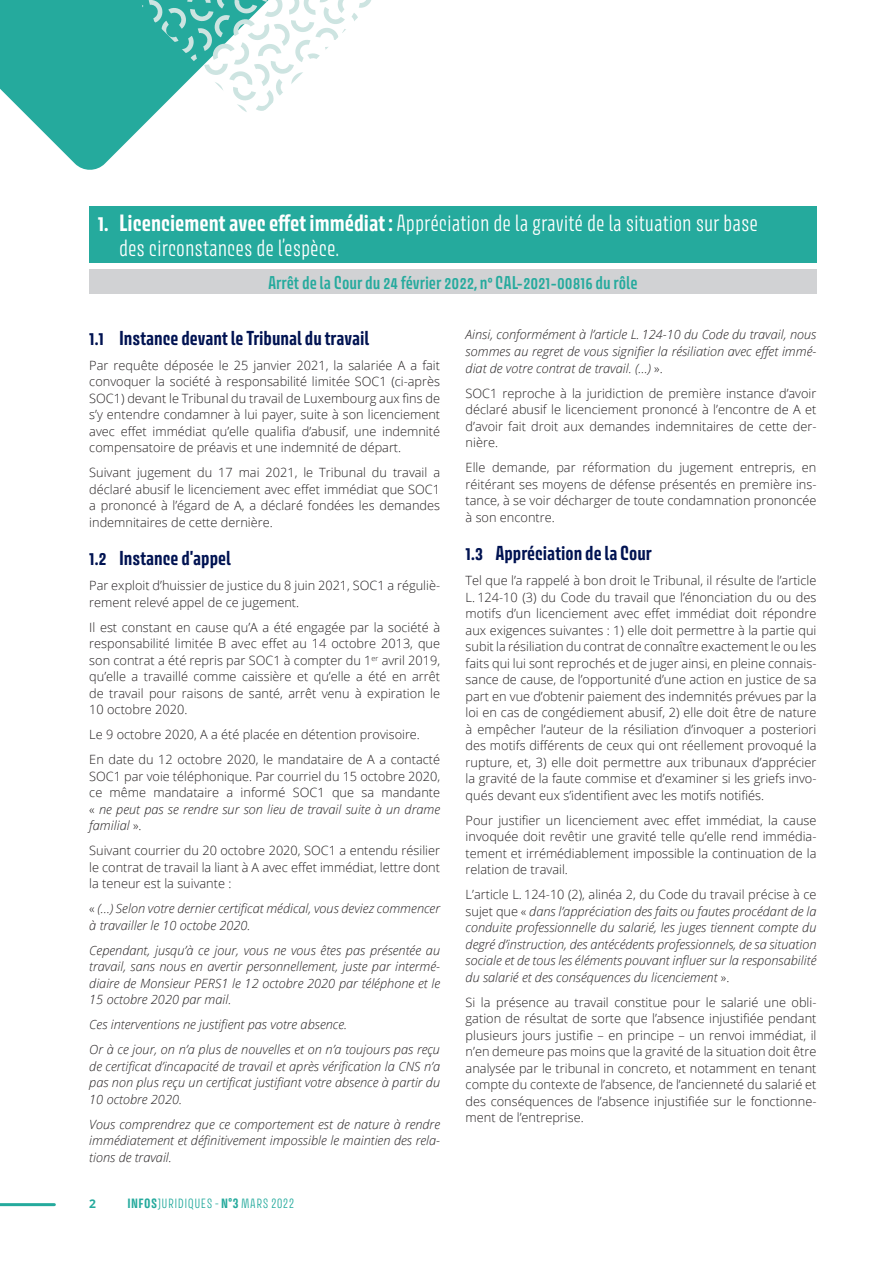
<style>
.page{position:relative;width:893px;height:1263px;background:#fff}
.page>*{position:absolute;margin:0;border:0;box-sizing:border-box;transform-origin:0 0}
.t1{font:300 21px/25.2px "Avory I Latn";color:#fff}
.t2{font:700 18px "Avory I Latn";color:#001352}
.Titre_ARRET{font:600 16.5px "Avory I Latn";color:#25aa9d}
.Texte_courant{font:300 12.75px/16.5px "Open Sans";color:#231f20;text-align:justify}
.Titre_1_1{font:300 12.75px/16.5px "Open Sans";color:#231f20;text-align:justify}
.Texte_courant-2{font:italic 300 12.75px/16.5px "Open Sans";color:#231f20;text-align:justify}
.Titre_1_1-2{font:italic 300 12.75px/16.5px "Open Sans";color:#231f20;text-align:justify}
.t3{font:300 12px "Avory I Latn";letter-spacing:.035em;color:#25aa9d}
.t4{font:700 12px "Open Sans";color:#25aa9d}
.s1{font-weight:700}
.s2{font-style:italic}
.s3{font-style:normal}
</style>
<div class="page">
<svg style="left:0;top:0;width:154px;height:170px;fill:#25aa9d"></svg>
<hr style="left:0;top:1203px;width:54px;height:3px;background:#25aa9d">
<svg style="left:140px;top:0;width:231px;height:115px"></svg>
<div style="left:89px;top:206px;width:727px;height:56px;background:#25aa9d"></div>
<div style="left:89px;top:269px;width:727px;height:25px;background:#d1d2d4"></div>
<p class="t1" style="left:119px;top:211px;width:640px;text-indent:-21px"><span class="s1">1. Licenciement avec effet immédiat :</span> Appréciation de la gravité de la situation sur base des circonstances de l’espèce.</p>
<p class="Titre_ARRET" style="left:268px;top:272px;width:371px">Arrêt de la Cour du 24 février 2022, n° CAL-2021-00816 du rôle</p>
<p class="t2" style="left:89px;top:326px;width:281px">1.1 Instance devant le Tribunal du travail</p>
<p class="Texte_courant" style="left:89px;top:356px;width:352px">Par requête déposée le 25 janvier 2021, la salariée A a fait convoquer la société à responsabilité limitée SOC1 (ci-après SOC1) devant le Tribunal du travail de Luxembourg aux fins de s’y entendre condamner à lui payer, suite à son licenciement avec effet immédiat qu’elle qualifia d’abusif, une indemnité compensatoire de préavis et une indemnité de départ.</p>
<p class="Texte_courant" style="left:89px;top:464px;width:352px">Suivant jugement du 17 mai 2021, le Tribunal du travail a déclaré abusif le licenciement avec effet immédiat que SOC1 a prononcé à l’égard de A, a déclaré fondées les demandes indemnitaires de cette dernière.</p>
<p class="t2" style="left:89px;top:547px;width:143px">1.2 Instance d'appel</p>
<p class="Texte_courant" style="left:89px;top:577px;width:352px">Par exploit d’huissier de justice du 8 juin 2021, SOC1 a réguliè&shy;rement relevé appel de ce jugement.</p>
<p class="Texte_courant" style="left:89px;top:618px;width:352px">Il est constant en cause qu’A a été engagée par la société à responsabilité limitée B avec effet au 14 octobre 2013, que son contrat a été repris par SOC1 à compter du 1<sup>er</sup> avril 2019, qu’elle a travaillé comme caissière et qu’elle a été en arrêt de travail pour raisons de santé, arrêt venu à expiration le 10 octobre 2020.</p>
<p class="Texte_courant" style="left:89px;top:726px;width:332px">Le 9 octobre 2020, A a été placée en détention provisoire.</p>
<p class="Texte_courant" style="left:89px;top:751px;width:352px">En date du 12 octobre 2020, le mandataire de A a contacté SOC1 par voie téléphonique. Par courriel du 15 octobre 2020, ce même mandataire a informé SOC1 que sa mandante « <span class="s2">ne peut pas se rendre sur son lieu de travail suite à un drame familial</span> ».</p>
<p class="Texte_courant" style="left:89px;top:842px;width:352px">Suivant courrier du 20 octobre 2020, SOC1 a entendu résilier le contrat de travail la liant à A avec effet immédiat, lettre dont la teneur est la suivante :</p>
<p class="Texte_courant-2" style="left:89px;top:900px;width:352px"><span class="s3">«</span> (…) Selon votre dernier certificat médical, vous deviez commencer à travailler le 10 octobe 2020.</p>
<p class="Texte_courant-2" style="left:89px;top:941px;width:352px">Cependant, jusqu’à ce jour, vous ne vous êtes pas présentée au travail, sans nous en avertir personnellement, juste par intermé&shy;diaire de Monsieur PERS1 le 12 octobre 2020 par téléphone et le 15 octobre 2020 par mail.</p>
<p class="Texte_courant-2" style="left:89px;top:1016px;width:259px">Ces interventions ne justifient pas votre absence.</p>
<p class="Texte_courant-2" style="left:89px;top:1041px;width:352px">Or à ce jour, on n’a plus de nouvelles et on n’a toujours pas reçu de certificat d’incapacité de travail et après vérification la CNS n’a pas non plus reçu un certificat justifiant votre absence à partir du 10 octobre 2020.</p>
<p class="Texte_courant-2" style="left:89px;top:1115px;width:352px">Vous comprendrez que ce comportement est de nature à rendre immédiatement et définitivement impossible le maintien des rela&shy;tions de travail.</p>
<p class="Texte_courant-2" style="left:466px;top:326px;width:352px">Ainsi, conformément à l’article L. 124-10 du Code du travail, nous sommes au regret de vous signifier la résiliation avec effet immé&shy;diat de votre contrat de travail. (…) <span class="s3">».</span></p>
<p class="Texte_courant" style="left:466px;top:384px;width:352px">SOC1 reproche à la juridiction de première instance d’avoir déclaré abusif le licenciement prononcé à l’encontre de A et d’avoir fait droit aux demandes indemnitaires de cette der&shy;nière.</p>
<p class="Texte_courant" style="left:466px;top:459px;width:352px">Elle demande, par réformation du jugement entrepris, en réitérant ses moyens de défense présentés en première ins&shy;tance, à se voir décharger de toute condamnation prononcée à son encontre.</p>
<p class="t2" style="left:466px;top:541px;width:188px">1.3 Appréciation de la Cour</p>
<p class="Titre_1_1" style="left:466px;top:572px;width:352px">Tel que l’a rappelé à bon droit le Tribunal, il résulte de l’article L. 124-10 (3) du Code du travail que l’énonciation du ou des motifs d’un licenciement avec effet immédiat doit répondre aux exigences suivantes : 1) elle doit permettre à la partie qui subit la résiliation du contrat de connaître exactement le ou les faits qui lui sont reprochés et de juger ainsi, en pleine connais&shy;sance de cause, de l’opportunité d’une action en justice de sa part en vue d’obtenir paiement des indemnités prévues par la loi en cas de congédiement abusif, 2) elle doit être de nature à empêcher l’auteur de la résiliation d’invoquer a posteriori des motifs différents de ceux qui ont réellement provoqué la rupture, et, 3) elle doit permettre aux tribunaux d’apprécier la gravité de la faute commise et d’examiner si les griefs invo&shy;qués devant eux s’identifient avec les motifs notifiés.</p>
<p class="Titre_1_1" style="left:466px;top:811px;width:352px">Pour justifier un licenciement avec effet immédiat, la cause invoquée doit revêtir une gravité telle qu’elle rend immédia&shy;tement et irrémédiablement impossible la continuation de la relation de travail.</p>
<p class="Titre_1_1-2" style="left:466px;top:886px;width:352px"><span class="s3">L’article L. 124-10 (2), alinéa 2, du Code du travail précise à ce sujet que «</span> dans l’appréciation des faits ou fautes procédant de la conduite professionnelle du salarié, les juges tiennent compte du degré d’instruction, des antécédents professionnels, de sa situation sociale et de tous les éléments pouvant influer sur la responsabilité du salarié et des conséquences du licenciement <span class="s3">».</span></p>
<p class="Titre_1_1" style="left:466px;top:993px;width:352px">Si la présence au travail constitue pour le salarié une obli&shy;gation de résultat de sorte que l’absence injustifiée pendant plusieurs jours justifie – en principe – un renvoi immédiat, il n’en demeure pas moins que la gravité de la situation doit être analysée par le tribunal in concreto, et notamment en tenant compte du contexte de l’absence, de l’ancienneté du salarié et des conséquences de l’absence injustifiée sur le fonctionne&shy;ment de l’entreprise.</p>
<p class="t4" style="left:89px;top:1195px;width:8px">2</p>
<p class="t3" style="left:127px;top:1196px;width:168px"><span class="s1">INFOS</span>JURIDIQUES - <span class="s1">N°3</span> MARS 2022</p>
</div>
